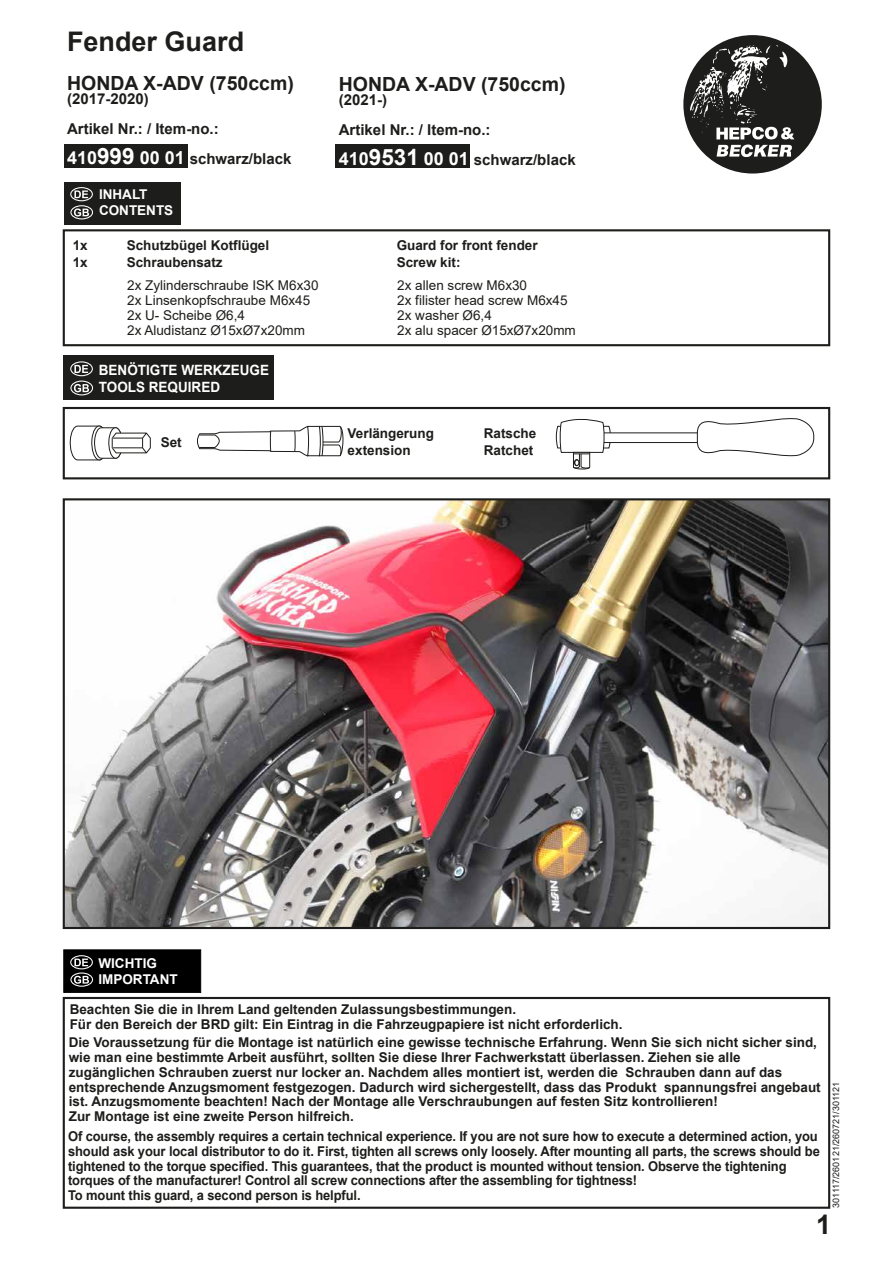
<style>
.page{position:relative;width:893px;height:1263px;background:#fff}
.page>*{position:absolute;margin:0;border:0;box-sizing:border-box;transform-origin:0 0}
.t1{font:700 27px "Arial";color:#1d1d1b}
.t2{font:700 19.5px "Arial";color:#1d1d1b}
.t3{font:700 15px/29.7px "Arial";color:#1d1d1b}
.t4{font:700 14.1px/17px "Arial";color:#fff;scale:.95 1}
.t5{font:700 13.5px/14.9px "Arial";color:#1d1d1b}
.t6{font:700 13.5px/14.9px "Arial";color:#1d1d1b;scale:.96 1}
.t7{font:13.5px/14.9px "Arial";color:#1d1d1b}
.t8{font:700 13.5px/16.2px "Arial";color:#fff}
.t9{font:9px "Arial";color:#1d1d1b}
.s1{font-size:18px;color:#fff}
.s2{font-size:22.5px;color:#fff}
</style>
<div class="page">
<div style="left:683px;top:35px;width:139px;height:139px;background:#1d1d1b;border-radius:50%"></div>
<svg style="left:717px;top:145px;width:75px;height:12px"></svg>
<svg style="left:689px;top:45px;width:105px;height:94px"></svg>
<div style="left:63px;top:229px;width:767px;height:117px;border:2px solid #1d1d1b"></div>
<div style="left:64px;top:144px;width:123px;height:24px;background:#1d1d1b"></div>
<div style="left:335px;top:144px;width:134px;height:24px;background:#1d1d1b"></div>
<img style="left:66px;top:501px;width:761px;height:425px">
<div style="left:63px;top:498px;width:767px;height:431px;border:2px solid #1d1d1b"></div>
<div style="left:63px;top:407px;width:767px;height:72px;border:2px solid #1d1d1b"></div>
<svg style="left:197px;top:425px;width:147px;height:32px"></svg>
<div style="left:599px;top:433px;width:101px;height:10px;border:1px solid #1d1d1b"></div>
<svg style="left:556px;top:419px;width:55px;height:51px"></svg>
<svg style="left:697px;top:418px;width:118px;height:39px"></svg>
<div style="left:63px;top:997px;width:767px;height:212px;border:2px solid #1d1d1b"></div>
<div style="left:63px;top:949px;width:138px;height:44px;background:#000;border:1px solid #000"></div>
<svg style="left:74px;top:958px;width:14px;height:8px"></svg>
<div style="left:70px;top:955px;width:23px;height:14px;border:1px solid #fff;border-radius:50%"></div>
<svg style="left:74px;top:976px;width:15px;height:8px"></svg>
<div style="left:70px;top:972px;width:23px;height:15px;border:1px solid #fff;border-radius:50%"></div>
<div style="left:64px;top:182px;width:117px;height:43px;background:#1d1d1b"></div>
<svg style="left:74px;top:190px;width:14px;height:8px"></svg>
<div style="left:70px;top:187px;width:23px;height:14px;border:1px solid #fff;border-radius:50%"></div>
<svg style="left:74px;top:208px;width:15px;height:8px"></svg>
<div style="left:70px;top:205px;width:23px;height:14px;border:1px solid #fff;border-radius:50%"></div>
<svg style="left:69px;top:425px;width:82px;height:36px"></svg>
<div style="left:64px;top:356px;width:210px;height:44px;background:#1d1d1b"></div>
<svg style="left:74px;top:365px;width:14px;height:8px"></svg>
<div style="left:70px;top:361px;width:23px;height:15px;border:1px solid #fff;border-radius:50%"></div>
<svg style="left:74px;top:384px;width:15px;height:8px"></svg>
<div style="left:70px;top:381px;width:23px;height:14px;border:1px solid #fff;border-radius:50%"></div>
<h1 class="t1" style="left:67px;top:23px;width:179px">Fender Guard</h1>
<h2 class="t2" style="left:67px;top:69px;width:228px">HONDA X-ADV (750ccm)</h2>
<p class="t3" style="left:67px;top:84px;width:226px">(2017-2020)<br>Artikel Nr.: / Item-no.:<br><span class="s1">410</span><span class="s2">999</span> <span class="s1">00 01</span> schwarz/black</p>
<p class="t8" style="left:99px;top:186px;width:76px">INHALT<br>CONTENTS</p>
<h2 class="t2" style="left:339px;top:70px;width:228px">HONDA X-ADV (750ccm)</h2>
<p class="t3" style="left:339px;top:85px;width:238px">(2021-)<br>Artikel Nr.: / Item-no.:<br><span class="s1">410</span><span class="s2">9531</span> <span class="s1">00 01</span> schwarz/black</p>
<p class="t5" style="left:73px;top:238px;width:17px">1x</p>
<p class="t5" style="left:127px;top:238px;width:144px">Schutzbügel Kotflügel</p>
<p class="t5" style="left:397px;top:238px;width:143px">Guard for front fender</p>
<p class="t5" style="left:73px;top:255px;width:17px">1x</p>
<p class="t5" style="left:127px;top:255px;width:98px">Schraubensatz</p>
<p class="t5" style="left:397px;top:255px;width:65px">Screw kit:</p>
<p class="t7" style="left:127px;top:278px;width:193px">2x Zylinderschraube ISK M6x30<br>2x Linsenkopfschraube M6x45<br>2x U- Scheibe Ø6,4<br>2x Aludistanz Ø15xØ7x20mm</p>
<p class="t7" style="left:397px;top:278px;width:180px">2x allen screw M6x30<br>2x filister head screw M6x45<br>2x washer Ø6,4<br>2x alu spacer Ø15xØ7x20mm</p>
<p class="t4" style="left:99px;top:361px;width:181px">BENÖTIGTE WERKZEUGE<br>TOOLS REQUIRED</p>
<p class="t5" style="left:161px;top:435px;width:23px">Set</p>
<p class="t5" style="left:348px;top:424px;width:88px;line-height:17.5px">Verlängerung extension</p>
<p class="t5" style="left:484px;top:424px;width:54px;line-height:17.5px">Ratsche<br>Ratchet</p>
<p class="t8" style="left:98px;top:955px;width:81px">WICHTIG<br>IMPORTANT</p>
<p class="t5" style="left:70px;top:1002px;width:554px">Beachten Sie die in Ihrem Land geltenden Zulassungsbestimmungen.<br>Für den Bereich der BRD gilt: Ein Eintrag in die Fahrzeugpapiere ist nicht erforderlich.</p>
<p class="t5" style="left:69px;top:1035px;width:753px">Die Voraussetzung für die Montage ist natürlich eine gewisse technische Erfahrung. Wenn Sie sich nicht sicher sind, wie man eine bestimmte Arbeit ausführt, sollten Sie diese Ihrer Fachwerkstatt überlassen. Ziehen sie alle zugänglichen Schrauben zuerst nur locker an. Nachdem alles montiert ist, werden die Schrauben dann auf das entsprechende Anzugsmoment festgezogen. Dadurch wird sichergestellt, dass das Produkt spannungsfrei angebaut ist. Anzugsmomente beachten! Nach der Montage alle Verschraubungen auf festen Sitz kontrollieren!<br>Zur Montage ist eine zweite Person hilfreich.</p>
<p class="t6" style="left:68px;top:1129px;width:785px">Of course, the assembly requires a certain technical experience. If you are not sure how to execute a determined action, you should ask your local distributor to do it. First, tighten all screws only loosely. After mounting all parts, the screws should be tightened to the torque specified. This guarantees, that the product is mounted without tension. Observe the tightening torques of the manufacturer! Control all screw connections after the assembling for tightness!<br>To mount this guard, a second person is helpful.</p>
<p class="t9" style="left:830px;top:1208px;width:127px;rotate:-90deg">301117/260121/260721/301121</p>
<h1 class="t1" style="left:816px;top:1205px;width:17px">1</h1>
</div>
